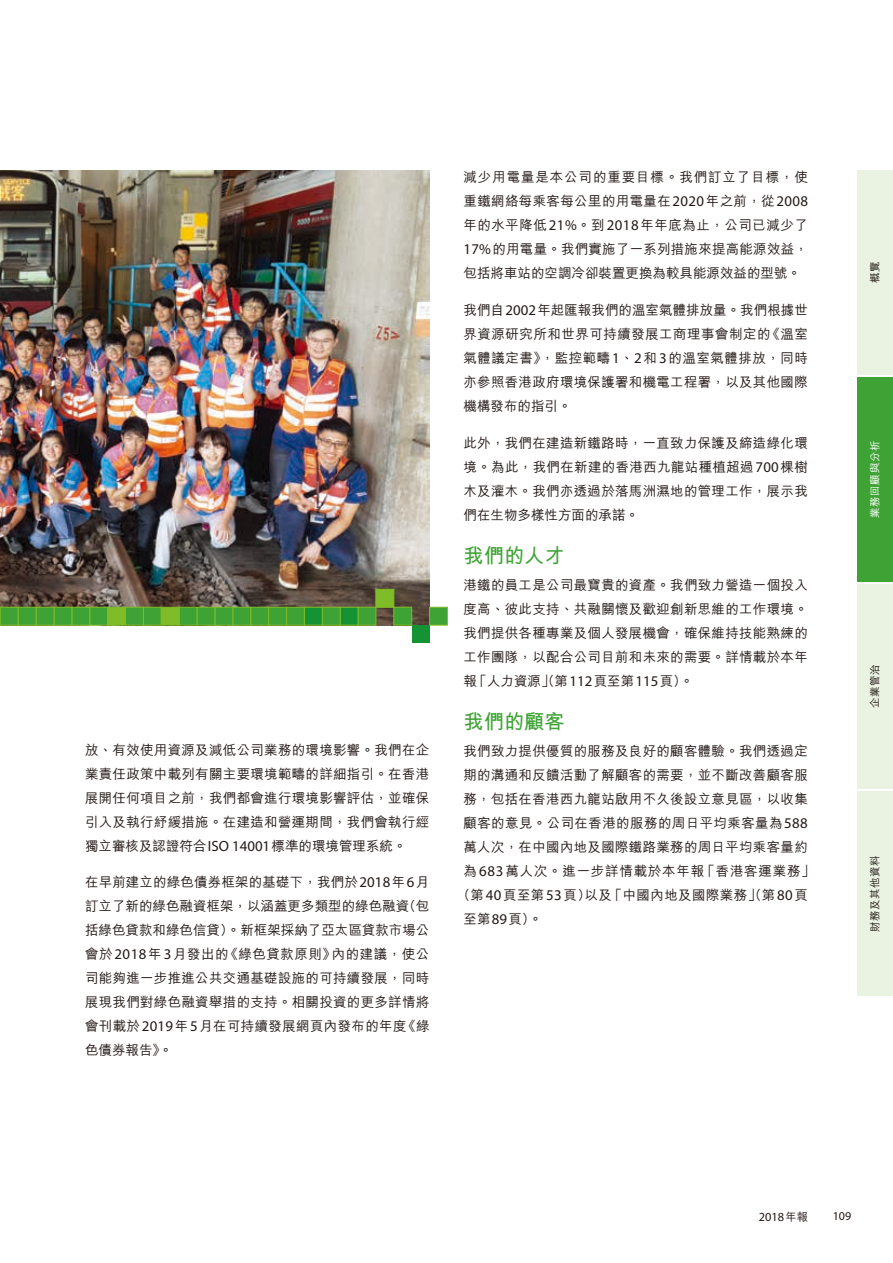
<style>
.page{position:relative;width:893px;height:1263px;background:#fff}
.page>*{position:absolute;margin:0;border:0;box-sizing:border-box;transform-origin:0 0}
.t1{font:700 20.25px "M Hei HK";color:#3ea334}
.t2{font:500 13.5px/24px "M Hei HK";letter-spacing:.02em;color:#231916;text-align:justify}
.t3{font:500 13.5px "M Hei HK";letter-spacing:.055em;color:#231916}
.t4{font:12.3px "Myriad Pro";color:#231916}
.t5{font:12px "Myriad Pro";color:#231916}
.t6{font:500 10.5px "M Hei HK";letter-spacing:.05em;color:#231916}
.t7{font:500 10.5px "M Hei HK";letter-spacing:.05em;color:#fff}
.s1{font-family:"Myriad Pro";font-weight:400;font-size:14.85px}
.s2{font-family:"M Hei HK";font-weight:500;font-size:11.25px}
</style>
<div class="page">
<img style="left:0;top:170px;width:429px;height:455px">
<div style="left:412px;top:625px;width:18px;height:18px;background:#159234"></div>
<div style="left:143px;top:607px;width:19px;height:18px;background:#3ea334;border:1px solid #80bc27"></div>
<div style="left:125px;top:607px;width:19px;height:18px;background:#3ea334;border:1px solid #80bc27"></div>
<div style="left:107px;top:607px;width:19px;height:18px;background:#80bc27"></div>
<div style="left:89px;top:607px;width:19px;height:18px;background:#3ea334;border:1px solid #80bc27"></div>
<div style="left:0;top:607px;width:18px;height:18px;background:#3ea334"></div>
<div style="left:0;top:607px;width:19px;height:18px;border:1px solid #80bc27"></div>
<svg style="left:0;top:607px;width:1px;height:18px"></svg>
<div style="left:429px;top:607px;width:19px;height:18px;background:#3ea334;border:1px solid #80bc27"></div>
<div style="left:393px;top:607px;width:19px;height:18px;background:#3ea334;border:1px solid #80bc27"></div>
<div style="left:358px;top:607px;width:18px;height:18px;background:#3ea334;border:1px solid #80bc27"></div>
<div style="left:340px;top:607px;width:18px;height:18px;background:#159234;border:1px solid #80bc27"></div>
<div style="left:322px;top:607px;width:18px;height:18px;background:#3ea334;border:1px solid #80bc27"></div>
<div style="left:304px;top:607px;width:19px;height:18px;background:#159234;border:1px solid #80bc27"></div>
<div style="left:286px;top:607px;width:19px;height:18px;background:#3ea334;border:1px solid #80bc27"></div>
<div style="left:268px;top:607px;width:19px;height:18px;background:#3ea334;border:1px solid #80bc27"></div>
<div style="left:250px;top:607px;width:19px;height:18px;background:#3ea334;border:1px solid #80bc27"></div>
<div style="left:232px;top:607px;width:19px;height:18px;background:#3ea334;border:1px solid #80bc27"></div>
<div style="left:215px;top:607px;width:18px;height:18px;background:#3ea334;border:1px solid #80bc27"></div>
<div style="left:197px;top:607px;width:18px;height:18px;background:#3ea334;border:1px solid #80bc27"></div>
<div style="left:179px;top:607px;width:18px;height:18px;background:#3ea334;border:1px solid #80bc27"></div>
<div style="left:161px;top:607px;width:19px;height:18px;background:#80bc27"></div>
<div style="left:71px;top:607px;width:19px;height:18px;background:#3ea334;border:1px solid #80bc27"></div>
<div style="left:54px;top:607px;width:18px;height:18px;background:#3ea334;border:1px solid #80bc27"></div>
<div style="left:36px;top:607px;width:18px;height:18px;background:#3ea334;border:1px solid #80bc27"></div>
<div style="left:18px;top:607px;width:18px;height:18px;background:#3ea334;border:1px solid #80bc27"></div>
<div style="left:375px;top:589px;width:19px;height:19px;background:#80bc27;border:1px solid #80bc27"></div>
<div style="left:857px;top:170px;width:36px;height:204px;background:#eaf3e2"></div>
<div style="left:857px;top:377px;width:36px;height:204px;background:#3ea334"></div>
<div style="left:857px;top:584px;width:36px;height:204px;background:#eaf3e2"></div>
<div style="left:857px;top:791px;width:36px;height:204px;background:#eaf3e2"></div>
<p class="t2" style="left:85px;top:736px;width:346px">放、有效使用資源及減低公司業務的環境影響。我們在企業責任政策中載列有關主要環境範疇的詳細指引。在香港展開任何項目之前，我們都會進行環境影響評估，並確保引入及執行紓緩措施。在建造和營運期間，我們會執行經獨立審核及認證符合<span class="s1">ISO 14001</span>標準的環境管理系統。</p>
<p class="t2" style="left:85px;top:869px;width:346px">在早前建立的綠色債券框架的基礎下，我們於<span class="s1">2018</span>年<span class="s1">6</span>月訂立了新的綠色融資框架，以涵蓋更多類型的綠色融資（包括綠色貸款和綠色信貸）。新框架採納了亞太區貸款市場公會於<span class="s1">2018</span>年<span class="s1">3</span>月發出的《綠色貸款原則》內的建議，使公司能夠進一步推進公共交通基礎設施的可持續發展，同時展現我們對綠色融資舉措的支持。相關投資的更多詳情將會刊載於<span class="s1">2019</span>年<span class="s1">5</span>月在可持續發展網頁內發布的年度《綠色債券報告》。</p>
<p class="t2" style="left:463px;top:164px;width:346px">減少用電量是本公司的重要目標。我們訂立了目標，使重鐵網絡每乘客每公里的用電量在<span class="s1">2020</span>年之前，從<span class="s1">2008</span>年的水平降低<span class="s1">21%</span>。到<span class="s1">2018</span>年年底為止，公司已減少了<span class="s1">17%</span>的用電量。我們實施了一系列措施來提高能源效益，包括將車站的空調冷卻裝置更換為較具能源效益的型號。</p>
<p class="t2" style="left:463px;top:297px;width:346px">我們自<span class="s1">2002</span>年起匯報我們的溫室氣體排放量。我們根據世界資源研究所和世界可持續發展工商理事會制定的《溫室氣體議定書》，監控範疇<span class="s1">1</span>、<span class="s1">2</span>和<span class="s1">3</span>的溫室氣體排放，同時亦參照香港政府環境保護署和機電工程署，以及其他國際機構發布的指引。</p>
<p class="t2" style="left:463px;top:430px;width:346px">此外，我們在建造新鐵路時，一直致力保護及締造綠化環境。為此，我們在新建的香港西九龍站種植超過<span class="s1">700</span>棵樹木及灌木。我們亦透過於落馬洲濕地的管理工作，展示我們在生物多樣性方面的承諾。</p>
<h1 class="t1" style="left:463px;top:541px;width:103px">我們的人才</h1>
<p class="t2" style="left:463px;top:572px;width:346px">港鐵的員工是公司最寶貴的資產。我們致力營造一個投入度高、彼此支持、共融關懷及歡迎創新思維的工作環境。我們提供各種專業及個人發展機會，確保維持技能熟練的工作團隊，以配合公司目前和未來的需要。詳情載於本年報「人力資源」（第<span class="s1">112</span>頁至第<span class="s1">115</span>頁）。</p>
<h1 class="t1" style="left:463px;top:707px;width:103px">我們的顧客</h1>
<p class="t2" style="left:463px;top:737px;width:346px">我們致力提供優質的服務及良好的顧客體驗。我們透過定</p>
<p class="t2" style="left:463px;top:761px;width:346px">期的溝通和反饋活動了解顧客的需要，並不斷改善顧客服</p>
<p class="t2" style="left:463px;top:785px;width:346px">務，包括在香港西九龍站啟用不久後設立意見區，以收集</p>
<p class="t2" style="left:463px;top:809px;width:346px">顧客的意見。公司在香港的服務的周日平均乘客量為<span class="s1">588</span></p>
<p class="t2" style="left:463px;top:833px;width:346px">萬人次，在中國內地及國際鐵路業務的周日平均乘客量約</p>
<p class="t3" style="left:463px;top:861px;width:353px">為<span class="s1">683</span>萬人次。進一步詳情載於本年報「香港客運業務」</p>
<p class="t2" style="left:457px;top:881px;width:353px">（第<span class="s1">40</span>頁至第<span class="s1">53</span>頁）以及「中國內地及國際業務」（第<span class="s1">80</span>頁</p>
<p class="t2" style="left:463px;top:905px;width:80px">至第<span class="s1">89</span>頁）。</p>
<p class="t6" style="left:867px;top:283px;width:23px;rotate:-90deg">概覽</p>
<p class="t7" style="left:867px;top:518px;width:78px;rotate:-90deg">業務回顧與分析</p>
<p class="t6" style="left:867px;top:708px;width:45px;rotate:-90deg">企業管治</p>
<p class="t6" style="left:867px;top:932px;width:78px;rotate:-90deg">財務及其他資料</p>
<p class="t4" style="left:759px;top:1209px;width:51px">2018<span class="s2">年報</span></p>
<p class="t5" style="left:833px;top:1210px;width:20px">109</p>
</div>
